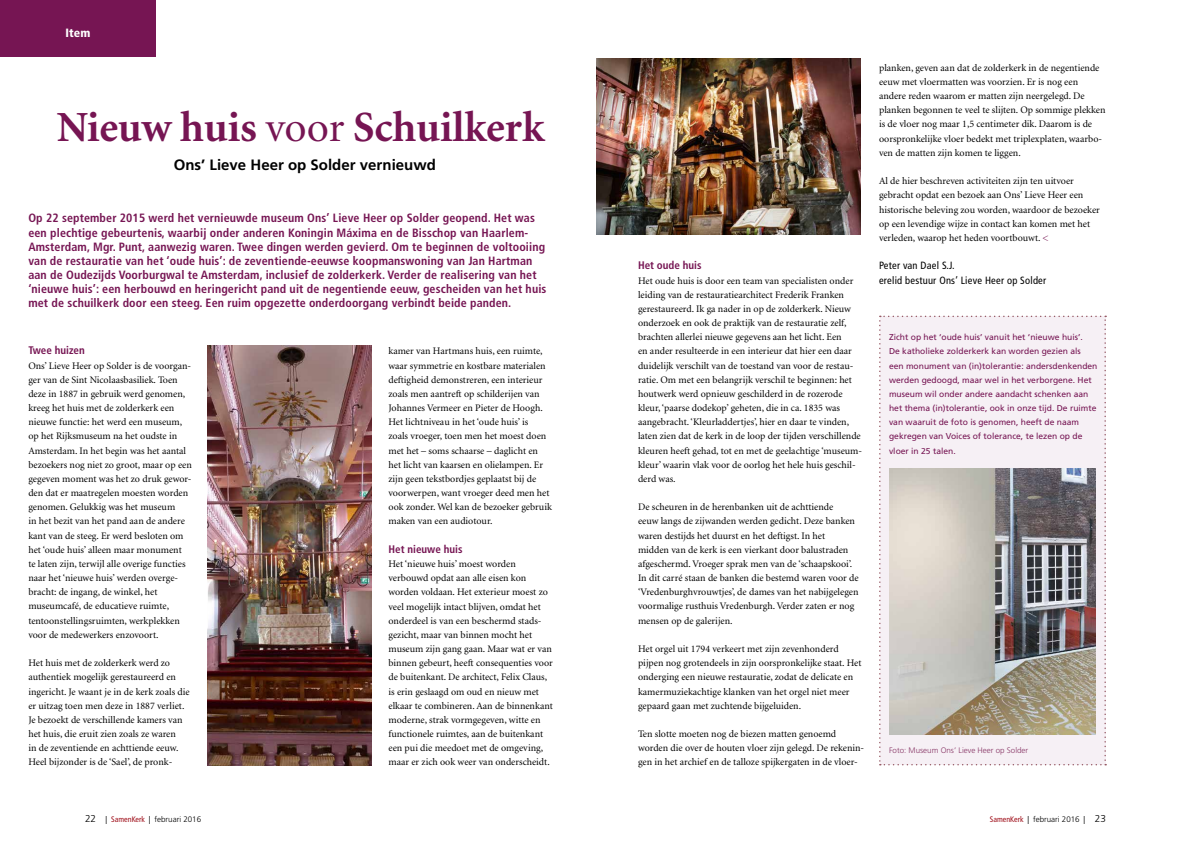
<style>
.page{position:relative;width:1191px;height:842px;background:#fff}
.page>*{position:absolute;margin:0;border:0;box-sizing:border-box;transform-origin:0 0}
.t1{font:700 43px "Minion";color:#761553}
.t2{font:700 15px "Frutiger";color:#000}
.t3{font:700 condensed 12px/14.2px "Frutiger";letter-spacing:.01em;color:#761553}
.t4{font:900 condensed 12px "Frutiger";color:#fff}
.t5{font:700 condensed 11px "Frutiger";color:#761553}
.t6{font:condensed 10.5px/14.2px "Frutiger";letter-spacing:.02em;color:#000}
.t7{font:10px/14.2px "Minion";color:#000}
.t8{font:8.5px/14.2px "Frutiger";color:#761553}
.t9{font:300 8px "Frutiger";color:#000}
.t10{font:300 8px "Frutiger";color:#873565}
.s1{font-weight:400}
.s2{color:#761553}
.s3{font-size:10px}
.s4{font-weight:400;font-stretch:condensed}
.s5{font-weight:400;font-stretch:condensed;color:#a0111c}
</style>
<div class="page">
<div style="left:879px;top:316px;width:227px;height:449px;background:#f6f0f5"></div>
<div style="left:0;top:0;width:156px;height:57px;background:#761553"></div>
<img style="left:889px;top:468px;width:206px;height:267px">
<img style="left:207px;top:346px;width:164px;height:419px">
<img style="left:596px;top:59px;width:264px;height:175px">
<p class="t4" style="left:65px;top:26px;width:27px">Item</p>
<h1 class="t1" style="left:57px;top:106px;width:489px">Nieuw huis <span class="s1">voor</span> Schuilkerk</h1>
<h2 class="t2" style="left:174px;top:156px;width:264px">Ons’ Lieve Heer op Solder vernieuwd</h2>
<p class="t3" style="left:28px;top:211px;width:519px">Op 22 september 2015 werd het vernieuwde museum Ons’ Lieve Heer op Solder geopend. Het was een plechtige gebeurtenis, waarbij onder anderen Koningin Máxima en de Bisschop van Haarlem-Amsterdam, Mgr. Punt, aanwezig waren. Twee dingen werden gevierd. Om te beginnen de voltooiing van de restauratie van het ‘oude huis’: de zeventiende-eeuwse koopmanswoning van Jan Hartman aan de Oudezijds Voorburgwal te Amsterdam, inclusief de zolderkerk. Verder de realisering van het ‘nieuwe huis’: een herbouwd en heringericht pand uit de negentiende eeuw, gescheiden van het huis met de schuilkerk door een steeg. Een ruim opgezette onderdoorgang verbindt beide panden.</p>
<p class="t7" style="left:388px;top:344px;width:165px">kamer van Hartmans huis, een ruimte, waar symmetrie en kostbare materialen deftigheid demonstreren, een interieur zoals men aantreft op schilderijen van Johannes Vermeer en Pieter de Hoogh.<br>Het lichtniveau in het ‘oude huis’ is<br>zoals vroeger, toen men het moest doen met het – soms schaarse – daglicht en het licht van kaarsen en olielampen. Er zijn geen tekstbordjes geplaatst bij de voorwerpen, want vroeger deed men het ook zonder. Wel kan de bezoeker gebruik maken van een audiotour.</p>
<p class="t5" style="left:388px;top:542px;width:75px">Het nieuwe huis</p>
<p class="t7" style="left:388px;top:557px;width:166px">Het ‘nieuwe huis’ moest worden verbouwd opdat aan alle eisen kon worden voldaan. Het exterieur moest zo veel mogelijk intact blijven, omdat het onderdeel is van een beschermd stads&shy;gezicht, maar van binnen mocht het museum zijn gang gaan. Maar wat er van binnen gebeurt, heeft consequenties voor de buitenkant. De architect, Felix Claus, is erin geslaagd om oud en nieuw met elkaar te combineren. Aan de binnenkant moderne, strak vormgegeven, witte en functionele ruimtes, aan de buitenkant een pui die meedoet met de omgeving, maar er zich ook weer van onderscheidt.</p>
<p class="t5" style="left:28px;top:344px;width:58px">Twee huizen</p>
<p class="t7" style="left:28px;top:359px;width:165px">Ons’ Lieve Heer op Solder is de voorgan&shy;ger van de Sint Nicolaasbasiliek. Toen deze in 1887 in gebruik werd genomen, kreeg het huis met de zolderkerk een nieuwe functie: het werd een museum, op het Rijksmuseum na het oudste in Amsterdam. In het begin was het aantal bezoekers nog niet zo groot, maar op een gegeven moment was het zo druk gewor&shy;den dat er maatregelen moesten worden genomen. Gelukkig was het museum<br>in het bezit van het pand aan de andere kant van de steeg. Er werd besloten om het ‘oude huis’ alleen maar monument<br>te laten zijn, terwijl alle overige functies naar het ‘nieuwe huis’ werden overge&shy;bracht: de ingang, de winkel, het museumcafé, de educatieve ruimte, tentoonstellingsruimten, werkplekken voor de medewerkers enzovoort.</p>
<p class="t7" style="left:28px;top:656px;width:163px">Het huis met de zolderkerk werd zo authentiek mogelijk gerestaureerd en ingericht. Je waant je in de kerk zoals die er uitzag toen men deze in 1887 verliet.<br>Je bezoekt de verschillende kamers van het huis, die eruit zien zoals ze waren<br>in de zeventiende en achttiende eeuw.<br>Heel bijzonder is de ‘Sael’, de pronk-</p>
<p class="t5" style="left:638px;top:259px;width:65px">Het oude huis</p>
<p class="t7" style="left:638px;top:274px;width:226px">Het oude huis is door een team van specialisten onder leiding van de restauratiearchitect Frederik Franken gerestaureerd. Ik ga nader in op de zolderkerk. Nieuw onderzoek en ook de praktijk van de restauratie zelf, brachten allerlei nieuwe gegevens aan het licht. Een<br>en ander resulteerde in een interieur dat hier een daar duidelijk verschilt van de toestand van voor de restau&shy;ratie. Om met een belangrijk verschil te beginnen: het houtwerk werd opnieuw geschilderd in de rozerode kleur, ‘paarse dodekop’ geheten, die in ca. 1835 was aangebracht. ‘Kleurladdertjes’, hier en daar te vinden, laten zien dat de kerk in de loop der tijden verschillende kleuren heeft gehad, tot en met de geelachtige ‘museum&shy;kleur’ waarin vlak voor de oorlog het hele huis geschil&shy;derd was.</p>
<p class="t7" style="left:638px;top:500px;width:222px">De scheuren in de herenbanken uit de achttiende<br>eeuw langs de zijwanden werden gedicht. Deze banken waren destijds het duurst en het deftigst. In het midden van de kerk is een vierkant door balustraden afgeschermd. Vroeger sprak men van de ‘schaapskooi’.<br>In dit carré staan de banken die bestemd waren voor de ‘Vredenburghvrouwtjes’, de dames van het nabijgelegen voormalige rusthuis Vredenburgh. Verder zaten er nog mensen op de galerijen.</p>
<p class="t7" style="left:638px;top:642px;width:225px">Het orgel uit 1794 verkeert met zijn zevenhonderd pijpen nog grotendeels in zijn oorspronkelijke staat. Het onderging een nieuwe restauratie, zodat de delicate en kamermuziekachtige klanken van het orgel niet meer gepaard gaan met zuchtende bijgeluiden.</p>
<p class="t7" style="left:638px;top:727px;width:228px">Ten slotte moeten nog de biezen matten genoemd worden die over de houten vloer zijn gelegd. De rekenin&shy;gen in het archief en de talloze spijkergaten in de vloer-</p>
<p class="t7" style="left:879px;top:61px;width:228px">planken, geven aan dat de zolderkerk in de negentiende eeuw met vloermatten was voorzien. Er is nog een andere reden waarom er matten zijn neergelegd. De planken begonnen te veel te slijten. Op sommige plekken is de vloer nog maar 1,5 centimeter dik. Daarom is de oorspronkelijke vloer bedekt met triplexplaten, waarbo&shy;ven de matten zijn komen te liggen.</p>
<p class="t7" style="left:879px;top:174px;width:222px">Al de hier beschreven activiteiten zijn ten uitvoer gebracht opdat een bezoek aan Ons’ Lieve Heer een historische beleving zou worden, waardoor de bezoeker op een levendige wijze in contact kan komen met het verleden, waarop het heden voortbouwt. <span class="s2">&lt;</span></p>
<p class="t6" style="left:879px;top:259px;width:169px">Peter van Dael S.J.<br>erelid bestuur Ons’ Lieve Heer op Solder</p>
<p class="t8" style="left:889px;top:330px;width:210px">Zicht op het ‘oude huis’ vanuit het ‘nieuwe huis’.<br>De katholieke zolderkerk kan worden gezien als een monument van (in)tolerantie: andersdenkenden werden gedoogd, maar wel in het verborgene. Het museum wil onder andere aandacht schenken aan het thema (in)tolerantie, ook in onze tijd. De ruimte van waaruit de foto is genomen, heeft de naam gekregen van Voices of tolerance, te lezen op de vloer in 25 talen.</p>
<p class="t10" style="left:889px;top:745px;width:141px">Foto: Museum Ons’ Lieve Heer op Solder</p>
<p class="t9" style="left:85px;top:815px;width:118px"><span class="s3">22</span> <span class="s4">|</span> <span class="s5">SamenKerk</span> <span class="s4">|</span> februari 2016</p>
<p class="t9" style="left:989px;top:815px;width:118px"><span class="s5">SamenKerk</span> <span class="s4">|</span> februari 2016 <span class="s4">|</span> <span class="s3">23</span></p>
</div>
